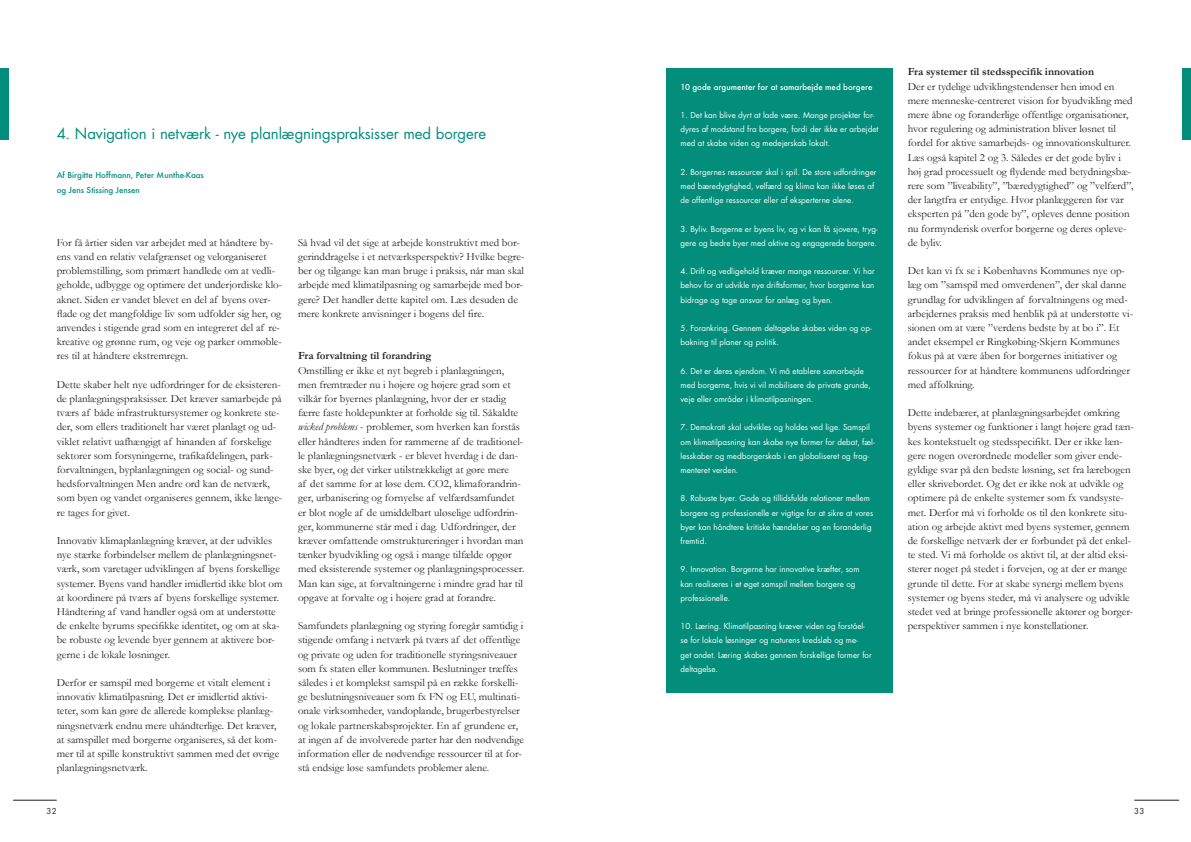
<style>
.page{position:relative;width:1191px;height:842px;background:#fff}
.page>*{position:absolute;margin:0;border:0;box-sizing:border-box;transform-origin:0 0}
.t1{font:15px "Futura Std";letter-spacing:-.01em;color:#028e7b}
.t2{font:11px/14.2px "Garamond";color:#231f20}
.t3{font:700 11px "Garamond";color:#231f20}
.t4{font:8px/14.2px "Futura Std";color:#fff}
.t5{font:500 8px/14.2px "Futura";color:#028e7b}
.t6{font:500 8px "Futura";color:#fff}
.t7{font:8px "Futura Std";color:#231f20}
.s1{font-style:italic}
</style>
<div class="page">
<hr style="left:13px;top:800px;width:44px;height:1px;background:#231f20">
<hr style="left:1134px;top:800px;width:45px;height:1px;background:#231f20">
<div style="left:1182px;top:68px;width:9px;height:71px;background:#028e7b"></div>
<div style="left:0;top:68px;width:9px;height:71px;background:#028e7b"></div>
<div style="left:666px;top:68px;width:227px;height:625px;background:#028e7b"></div>
<h1 class="t1" style="left:57px;top:124px;width:431px">4. Navigation i netværk - nye planlægningspraksisser med borgere</h1>
<p class="t5" style="left:57px;top:168px;width:149px">Af Birgitte Hoffmann, Peter Munthe-Kaas og Jens Stissing Jensen</p>
<p class="t2" style="left:57px;top:235px;width:227px">For få årtier siden var arbejdet med at håndtere by&shy;ens vand en relativ velafgrænset og velorganiseret problemstilling, som primært handlede om at vedli&shy;geholde, udbygge og optimere det underjordiske klo&shy;aknet. Siden er vandet blevet en del af byens over&shy;flade og det mangfoldige liv som udfolder sig her, og anvendes i stigende grad som en integreret del af re&shy;kreative og grønne rum, og veje og parker ommøble&shy;res til at håndtere ekstremregn.</p>
<p class="t2" style="left:57px;top:377px;width:227px">Dette skaber helt nye udfordringer for de eksisteren&shy;de planlægningspraksisser. Det kræver samarbejde på tværs af både infrastruktursystemer og konkrete ste&shy;der, som ellers traditionelt har været planlagt og ud&shy;viklet relativt uafhængigt af hinanden af forskelige sektorer som forsyningerne, trafikafdelingen, park&shy;forvaltningen, byplanlægningen og social- og sund&shy;hedsforvaltningen Men andre ord kan de netværk, som byen og vandet organiseres gennem, ikke længe&shy;re tages for givet.</p>
<p class="t2" style="left:57px;top:533px;width:227px">Innovativ klimaplanlægning kræver, at der udvikles nye stærke forbindelser mellem de planlægningsnet&shy;værk, som varetager udviklingen af byens forskellige systemer. Byens vand handler imidlertid ikke blot om at koordinere på tværs af byens forskellige systemer.<br>Håndtering af vand handler også om at understøtte de enkelte byrums specifikke identitet, og om at ska&shy;be robuste og levende byer gennem at aktivere bor&shy;gerne i de lokale løsninger.</p>
<p class="t2" style="left:57px;top:675px;width:224px">Derfor er samspil med borgerne et vitalt element i innovativ klimatilpasning. Det er imidlertid aktivi&shy;teter, som kan gøre de allerede komplekse planlæg&shy;ningsnetværk endnu mere uhåndterlige. Det kræver, at samspillet med borgerne organiseres, så det kom&shy;mer til at spille konstruktivt sammen med det øvrige planlægningsnetværk.</p>
<p class="t2" style="left:298px;top:235px;width:228px">Så hvad vil det sige at arbejde konstruktivt med bor&shy;gerinddragelse i et netværksperspektiv? Hvilke begre&shy;ber og tilgange kan man bruge i praksis, når man skal arbejde med klimatilpasning og samarbejde med bor&shy;gere? Det handler dette kapitel om. Læs desuden de mere konkrete anvisninger i bogens del fire.</p>
<p class="t3" style="left:298px;top:348px;width:135px">Fra forvaltning til forandring</p>
<p class="t2" style="left:298px;top:363px;width:228px">Omstilling er ikke et nyt begreb i planlægningen, men fremtræder nu i højere og højere grad som et vilkår for byernes planlægning, hvor der er stadig færre faste holdepunkter at forholde sig til. Såkaldte <span class="s1">wicked problems</span> - problemer, som hverken kan forstås eller håndteres inden for rammerne af de traditionel&shy;le planlægningsnetværk - er blevet hverdag i de dan&shy;ske byer, og det virker utilstrækkeligt at gøre mere<br>af det samme for at løse dem. CO2, klimaforandrin&shy;ger, urbanisering og fornyelse af velfærdsamfundet er blot nogle af de umiddelbart uløselige udfordrin&shy;ger, kommunerne står med i dag. Udfordringer, der kræver omfattende omstruktureringer i hvordan man tænker byudvikling og også i mange tilfælde opgør med eksisterende systemer og planlægningsprocesser.<br>Man kan sige, at forvaltningerne i mindre grad har til opgave at forvalte og i højere grad at forandre.</p>
<p class="t2" style="left:298px;top:618px;width:227px">Samfundets planlægning og styring foregår samtidig i stigende omfang i netværk på tværs af det offentlige og private og uden for traditionelle styringsniveauer som fx staten eller kommunen. Beslutninger træffes således i et komplekst samspil på en række forskelli&shy;ge beslutningsniveauer som fx FN og EU, multinati&shy;onale virksomheder, vandoplande, brugerbestyrelser og lokale partnerskabsprojekter. En af grundene er, at ingen af de involverede parter har den nødvendige information eller de nødvendige ressourcer til at for&shy;stå endsige løse samfundets problemer alene.</p>
<p class="t6" style="left:680px;top:81px;width:193px">10 gode argumenter for at samarbejde med borgere</p>
<p class="t4" style="left:680px;top:108px;width:199px">1. Det kan blive dyrt at lade være. Mange projekter for&shy;dyres af modstand fra borgere, fordi der ikke er arbejdet med at skabe viden og medejerskab lokalt.</p>
<p class="t4" style="left:680px;top:165px;width:197px">2. Borgernes ressourcer skal i spil. De store udfordringer med bæredygtighed, velfærd og klima kan ikke løses af de offentlige ressourcer eller af eksperterne alene.</p>
<p class="t4" style="left:680px;top:222px;width:199px">3. Byliv. Borgerne er byens liv, og vi kan få sjovere, tryg&shy;gere og bedre byer med aktive og engagerede borgere.</p>
<p class="t4" style="left:680px;top:264px;width:196px;text-align:justify">4. Drift og vedligehold kræver mange ressourcer. Vi har behov for at udvikle nye driftsformer, hvor borgerne kan bidrage og tage ansvar for anlæg og byen.</p>
<p class="t4" style="left:680px;top:321px;width:193px">5. Forankring. Gennem deltagelse skabes viden og op&shy;bakning til planer og politik.</p>
<p class="t4" style="left:680px;top:364px;width:192px">6. Det er deres ejendom. Vi må etablere samarbejde med borgerne, hvis vi vil mobilisere de private grunde, veje eller områder i klimatilpasningen.</p>
<p class="t4" style="left:680px;top:420px;width:196px">7. Demokrati skal udvikles og holdes ved lige. Samspil om klimatilpasning kan skabe nye former for debat, fæl&shy;lesskaber og medborgerskab i en globaliseret og frag&shy;menteret verden.</p>
<p class="t4" style="left:680px;top:491px;width:194px">8. Robuste byer. Gode og tillidsfulde relationer mellem borgere og professionelle er vigtige for at sikre at vores byer kan håndtere kritiske hændelser og en foranderlig fremtid.</p>
<p class="t4" style="left:680px;top:562px;width:180px">9. Innovation. Borgerne har innovative kræfter, som kan realiseres i et øget samspil mellem borgere og professionelle.</p>
<p class="t4" style="left:680px;top:619px;width:193px">10. Læring. Klimatilpasning kræver viden og forståel&shy;se for lokale løsninger og naturens kredsløb og me-<br>get andet. Læring skabes gennem forskellige former for deltagelse.</p>
<p class="t3" style="left:907px;top:64px;width:188px">Fra systemer til stedsspecifik innovation</p>
<p class="t2" style="left:907px;top:79px;width:227px">Der er tydelige udviklingstendenser hen imod en mere menneske-centreret vision for byudvikling med mere åbne og foranderlige offentlige organisationer, hvor regulering og administration bliver løsnet til fordel for aktive samarbejds- og innovationskulturer.<br>Læs også kapitel 2 og 3. Således er det gode byliv i høj grad processuelt og flydende med betydningsbæ&shy;rere som ”liveability”, ”bæredygtighed” og ”velfærd”, der langtfra er entydige. Hvor planlæggeren før var eksperten på ”den gode by”, opleves denne position nu formynderisk overfor borgerne og deres opleve&shy;de byliv.</p>
<p class="t2" style="left:907px;top:263px;width:227px">Det kan vi fx se i Københavns Kommunes nye op&shy;læg om ”samspil med omverdenen”, der skal danne grundlag for udviklingen af forvaltningens og med&shy;arbejdernes praksis med henblik på at understøtte vi&shy;sionen om at være ”verdens bedste by at bo i”. Et andet eksempel er Ringkøbing-Skjern Kommunes fokus på at være åben for borgernes initiativer og ressourcer for at håndtere kommunens udfordringer med affolkning.</p>
<p class="t2" style="left:907px;top:405px;width:228px">Dette indebærer, at planlægningsarbejdet omkring byens systemer og funktioner i langt højere grad tæn&shy;kes kontekstuelt og stedsspecifikt. Der er ikke læn&shy;gere nogen overordnede modeller som giver ende&shy;gyldige svar på den bedste løsning, set fra lærebogen eller skrivebordet. Og det er ikke nok at udvikle og optimere på de enkelte systemer som fx vandsyste&shy;met. Derfor må vi forholde os til den konkrete situ&shy;ation og arbejde aktivt med byens systemer, gennem de forskellige netværk der er forbundet på det enkel&shy;te sted. Vi må forholde os aktivt til, at der altid eksi&shy;sterer noget på stedet i forvejen, og at der er mange grunde til dette. For at skabe synergi mellem byens systemer og byens steder, må vi analysere og udvikle stedet ved at bringe professionelle aktører og borger&shy;perspektiver sammen i nye konstellationer.</p>
<p class="t7" style="left:47px;top:806px;width:12px">32</p>
<p class="t7" style="left:1134px;top:806px;width:12px">33</p>
</div>
